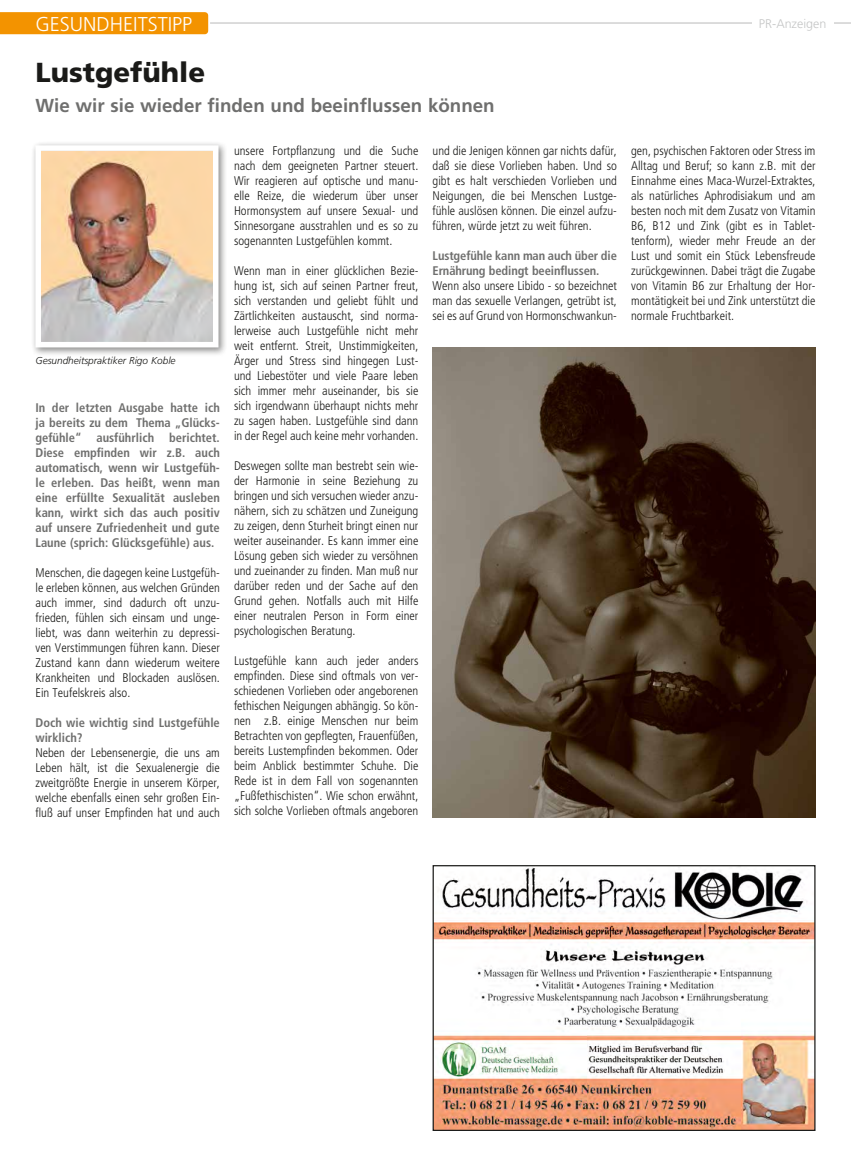
<style>
.page{position:relative;width:851px;height:1170px;background:#fff}
.page>*{position:absolute;margin:0;border:0;box-sizing:border-box;transform-origin:0 0}
.t1{font:900 27.5px "Frutiger";color:#1a1a18}
.t2{font:300 20px "Frutiger";color:#fff}
.t3{font:700 18.75px "Frutiger";color:#6f6f6e}
.t4{font:300 condensed 12.5px/15px "Frutiger";color:#1a1a18;text-align:justify}
.t5{font:700 condensed 12.5px/15px "Frutiger";color:#6f6f6e}
.t6{font:300 12.5px "Frutiger";color:#c5c6c6}
.t7{font:italic 300 10px "Frutiger";color:#1a1a18}
</style>
<div class="page">
<img style="left:434px;top:867px;width:379px;height:261px">
<div style="left:432px;top:865px;width:383px;height:265px;border:1px solid #1d1d1b"></div>
<img style="left:432px;top:347px;width:383px;height:470px">
<hr style="left:0;top:22px;width:850px;height:2px;background:#dadada">
<div style="left:751px;top:15px;width:82px;height:16px;background:#fff"></div>
<svg style="left:0;top:12px;width:210px;height:23px;background:#f3980c"></svg>
<div style="left:31px;top:141px;width:197px;height:215px;background:#1a1a18;opacity:.5"></div>
<img style="left:42px;top:152px;width:169px;height:188px">
<div style="left:35px;top:145px;width:183px;height:202px;border:6px solid #fff"></div>
<h2 class="t2" style="left:35px;top:12px;width:158px">GESUNDHEITSTIPP</h2>
<p class="t6" style="left:758px;top:16px;width:69px">PR-Anzeigen</p>
<h1 class="t1" style="left:35px;top:56px;width:171px">Lustgefühle</h1>
<h3 class="t3" style="left:35px;top:94px;width:460px">Wie wir sie wieder finden und beeinflussen können</h3>
<p class="t7" style="left:35px;top:354px;width:142px">Gesundheitspraktiker Rigo Koble</p>
<p class="t5" style="left:35px;top:400px;width:186px;text-align:justify">In der letzten Ausgabe hatte ich ja bereits zu dem Thema „Glücks&shy;gefühle“ ausführlich berichtet.<br>Diese empfinden wir z.B. auch automatisch, wenn wir Lustgefüh&shy;le erleben. Das heißt, wenn man eine erfüllte Sexualität ausleben kann, wirkt sich das auch positiv auf unsere Zufriedenheit und gute Laune (sprich: Glücksgefühle) aus.</p>
<p class="t4" style="left:35px;top:565px;width:186px">Menschen, die dagegen keine Lustgefüh&shy;le erleben können, aus welchen Gründen auch immer, sind dadurch oft unzu&shy;frieden, fühlen sich einsam und unge&shy;liebt, was dann weiterhin zu depressi&shy;ven Verstimmungen führen kann. Dieser Zustand kann dann wiederum weitere Krankheiten und Blockaden auslösen.<br>Ein Teufelskreis also.</p>
<p class="t5" style="left:35px;top:715px;width:186px">Doch wie wichtig sind Lustgefühle wirklich?</p>
<p class="t4" style="left:35px;top:745px;width:186px">Neben der Lebensenergie, die uns am Leben hält, ist die Sexualenergie die zweitgrößte Energie in unserem Körper, welche ebenfalls einen sehr großen Ein&shy;fluß auf unser Empfinden hat und auch</p>
<p class="t4" style="left:234px;top:143px;width:186px">unsere Fortpflanzung und die Suche nach dem geeigneten Partner steuert.<br>Wir reagieren auf optische und manu&shy;elle Reize, die wiederum über unser Hormonsystem auf unsere Sexual- und Sinnesorgane ausstrahlen und es so zu sogenannten Lustgefühlen kommt.</p>
<p class="t4" style="left:234px;top:263px;width:186px">Wenn man in einer glücklichen Bezie&shy;hung ist, sich auf seinen Partner freut, sich verstanden und geliebt fühlt und Zärtlichkeiten austauscht, sind norma&shy;lerweise auch Lustgefühle nicht mehr weit entfernt. Streit, Unstimmigkeiten, Ärger und Stress sind hingegen Lust&shy;und Liebestöter und viele Paare leben sich immer mehr auseinander, bis sie sich irgendwann überhaupt nichts mehr zu sagen haben. Lustgefühle sind dann in der Regel auch keine mehr vorhanden.</p>
<p class="t4" style="left:234px;top:458px;width:186px">Deswegen sollte man bestrebt sein wie&shy;der Harmonie in seine Beziehung zu bringen und sich versuchen wieder anzu&shy;nähern, sich zu schätzen und Zuneigung zu zeigen, denn Sturheit bringt einen nur weiter auseinander. Es kann immer eine Lösung geben sich wieder zu versöhnen und zueinander zu finden. Man muß nur darüber reden und der Sache auf den Grund gehen. Notfalls auch mit Hilfe einer neutralen Person in Form einer psychologischen Beratung.</p>
<p class="t4" style="left:234px;top:653px;width:186px">Lustgefühle kann auch jeder anders empfinden. Diese sind oftmals von ver&shy;schiedenen Vorlieben oder angeborenen fethischen Neigungen abhängig. So kön&shy;nen z.B. einige Menschen nur beim Betrachten von gepflegten, Frauenfüßen, bereits Lustempfinden bekommen. Oder beim Anblick bestimmter Schuhe. Die Rede ist in dem Fall von sogenannten „Fußfethischisten“. Wie schon erwähnt, sich solche Vorlieben oftmals angeboren</p>
<p class="t4" style="left:432px;top:143px;width:186px">und die Jenigen können gar nichts dafür, daß sie diese Vorlieben haben. Und so gibt es halt verschieden Vorlieben und Neigungen, die bei Menschen Lustge&shy;fühle auslösen können. Die einzel aufzu&shy;führen, würde jetzt zu weit führen.</p>
<p class="t5" style="left:432px;top:248px;width:186px">Lustgefühle kann man auch über die<br>Ernährung bedingt beeinflussen.</p>
<p class="t4" style="left:432px;top:278px;width:186px">Wenn also unsere Libido - so bezeichnet man das sexuelle Verlangen, getrübt ist, sei es auf Grund von Hormonschwankun-</p>
<p class="t4" style="left:631px;top:143px;width:186px">gen, psychischen Faktoren oder Stress im Alltag und Beruf; so kann z.B. mit der Einnahme eines Maca-Wurzel-Extraktes, als natürliches Aphrodisiakum und am besten noch mit dem Zusatz von Vitamin B6, B12 und Zink (gibt es in Tablet&shy;tenform), wieder mehr Freude an der Lust und somit ein Stück Lebensfreude zurückgewinnen. Dabei trägt die Zugabe von Vitamin B6 zur Erhaltung der Hor&shy;montätigkeit bei und Zink unterstützt die normale Fruchtbarkeit.</p>
</div>
